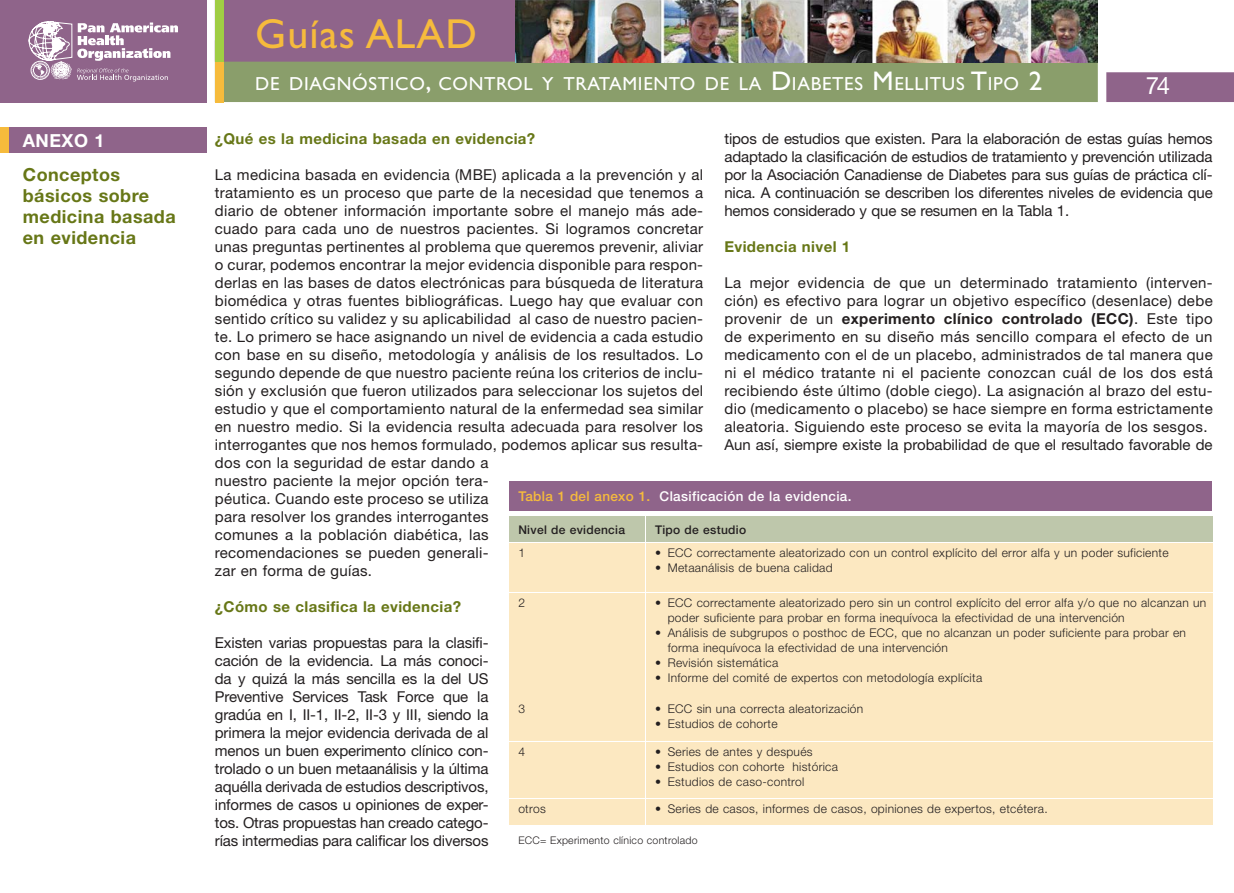
<style>
.page{position:relative;width:1234px;height:893px;background:#fff}
.page>*{position:absolute;margin:0;border:0;box-sizing:border-box;transform-origin:0 0}
.t1{font:42px "Gill Sans";letter-spacing:.025em;color:#f6bb3c}
.t2{font:24px "Helvetica Neue LT Std";color:#fff}
.t3{font:18.9px "Gill Sans";letter-spacing:.035em;color:#fff}
.titulo{font:700 18px/21px "Helvetica Neue";letter-spacing:.025em;color:#677717}
.titulo-2{font:700 18px "Helvetica Neue";letter-spacing:.025em;color:#fff}
.texto{font:15px/18px "Helvetica Neue";letter-spacing:.02em;color:#231f20;text-align:justify}
.Sección_subtitulos{font:700 15px "Helvetica Neue";letter-spacing:.025em;color:#677717}
.texto-2{font:15px "Helvetica Neue";color:#231f20}
.texto-3{font:700 15px "Helvetica Neue";letter-spacing:.025em;color:#677717}
.Gráficos_Titulos{font:500 13.5px "Helvetica Neue";letter-spacing:.025em;color:#fff}
.Gráficos{font:300 12px/15px "Helvetica Neue";letter-spacing:.025em;color:#231f20}
.Gráficos_Titulos-2{font:500 12px "Helvetica Neue";letter-spacing:.025em;color:#231f20}
.Gráficos-2{font:300 10.5px "Helvetica Neue";letter-spacing:.025em;color:#231f20}
.s1{font-size:27px}
.s2{font-weight:700}
.s3{color:#f6bb3c}
</style>
<div class="page">
<div style="left:223px;top:62px;width:874px;height:40px;background:#8a9e6b"></div>
<div style="left:223px;top:0;width:292px;height:62px;background:#8f648a"></div>
<div style="left:1106px;top:72px;width:127px;height:30px;background:#8f648a"></div>
<div style="left:0;top:0;width:206px;height:102px;background:#8f648a"></div>
<svg style="left:28px;top:21px;width:150px;height:60px"></svg>
<div style="left:215px;top:0;width:8px;height:102px;background:#f6bb3c"></div>
<div style="left:215px;top:0;width:8px;height:62px;background:#a0cd44"></div>
<img style="left:515px;top:0;width:582px;height:62px">
<div style="left:0;top:128px;width:206px;height:25px;background:#8f648a"></div>
<div style="left:0;top:128px;width:9px;height:25px;background:#f6bb3c"></div>
<div style="left:509px;top:481px;width:702px;height:30px;background:#8f648a"></div>
<div style="left:509px;top:516px;width:136px;height:26px;background:#bec7ab"></div>
<div style="left:646px;top:516px;width:566px;height:26px;background:#bec7ab"></div>
<div style="left:509px;top:543px;width:136px;height:48px;background:#fce8c1"></div>
<div style="left:646px;top:543px;width:566px;height:48px;background:#fce8c1"></div>
<div style="left:509px;top:593px;width:136px;height:105px;background:#fce8c1"></div>
<div style="left:646px;top:593px;width:566px;height:105px;background:#fce8c1"></div>
<div style="left:509px;top:700px;width:136px;height:41px;background:#fce8c1"></div>
<div style="left:646px;top:700px;width:566px;height:41px;background:#fce8c1"></div>
<div style="left:509px;top:742px;width:136px;height:55px;background:#fce8c1"></div>
<div style="left:646px;top:742px;width:566px;height:55px;background:#fce8c1"></div>
<div style="left:509px;top:799px;width:136px;height:25px;background:#fce8c1"></div>
<div style="left:646px;top:799px;width:566px;height:25px;background:#fce8c1"></div>
<p class="titulo-2" style="left:23px;top:129px;width:83px">ANEXO 1</p>
<p class="titulo" style="left:23px;top:163px;width:154px">Conceptos básicos sobre medicina basada en evidencia</p>
<h1 class="t1" style="left:255px;top:10px;width:223px">Guías ALAD</h1>
<p class="t3" style="left:255px;top:73px;width:788px">DE DIAGNÓSTICO<span class="s1">,</span> CONTROL Y TRATAMIENTO DE LA <span class="s1">D</span> IABETES <span class="s1">M</span> ELLITUS <span class="s1">T</span>IPO <span class="s1">2</span></p>
<h2 class="t2" style="left:1145px;top:71px;width:26px">74</h2>
<p class="Sección_subtitulos" style="left:215px;top:129px;width:322px">¿Qué es la medicina basada en evidencia?</p>
<p class="texto" style="left:215px;top:165px;width:489px;text-align:left">La medicina basada en evidencia (MBE) aplicada a la prevención y al tratamiento es un proceso que parte de la necesidad que tenemos a diario de obtener información importante sobre el manejo más ade&shy;cuado para cada uno de nuestros pacientes. Si logramos concretar unas preguntas pertinentes al problema que queremos prevenir, aliviar o curar, podemos encontrar la mejor evidencia disponible para respon&shy;derlas en las bases de datos electrónicas para búsqueda de literatura biomédica y otras fuentes bibliográficas. Luego hay que evaluar con sentido crítico su validez y su aplicabilidad al caso de nuestro pacien&shy;te. Lo primero se hace asignando un nivel de evidencia a cada estudio con base en su diseño, metodología y análisis de los resultados. Lo segundo depende de que nuestro paciente reúna los criterios de inclu&shy;sión y exclusión que fueron utilizados para seleccionar los sujetos del estudio y que el comportamiento natural de la enfermedad sea similar en nuestro medio. Si la evidencia resulta adecuada para resolver los interrogantes que nos hemos formulado, podemos aplicar sus resulta&shy;dos con la seguridad de estar dando a<br>nuestro paciente la mejor opción tera-<br>péutica. Cuando este proceso se utiliza<br>para resolver los grandes interrogantes<br>comunes a la población diabética, las<br>recomendaciones se pueden generali-<br>zar en forma de guías.</p>
<p class="Sección_subtitulos" style="left:215px;top:597px;width:247px">¿Cómo se clasifica la evidencia?</p>
<p class="texto" style="left:215px;top:633px;width:275px">Existen varias propuestas para la clasifi&shy;cación de la evidencia. La más conoci&shy;da y quizá la más sencilla es la del US Preventive Services Task Force que la gradúa en I, II-1, II-2, II-3 y III, siendo la primera la mejor evidencia derivada de al menos un buen experimento clínico con&shy;trolado o un buen metaanálisis y la última aquélla derivada de estudios descriptivos, informes de casos u opiniones de exper&shy;tos. Otras propuestas han creado catego&shy;rías intermedias para calificar los diversos</p>
<p class="texto" style="left:724px;top:129px;width:489px">tipos de estudios que existen. Para la elaboración de estas guías hemos adaptado la clasificación de estudios de tratamiento y prevención utilizada por la Asociación Canadiense de Diabetes para sus guías de práctica clí&shy;nica. A continuación se describen los diferentes niveles de evidencia que hemos considerado y que se resumen en la Tabla 1.</p>
<p class="texto-3" style="left:724px;top:237px;width:127px">Evidencia nivel 1</p>
<p class="texto" style="left:724px;top:273px;width:489px">La mejor evidencia de que un determinado tratamiento (interven&shy;ción) es efectivo para lograr un objetivo específico (desenlace) debe provenir de un <span class="s2">experimento clínico controlado (ECC)</span>. Este tipo de experimento en su diseño más sencillo compara el efecto de un medicamento con el de un placebo, administrados de tal manera que ni el médico tratante ni el paciente conozcan cuál de los dos está recibiendo éste último (doble ciego). La asignación al brazo del estu&shy;dio (medicamento o placebo) se hace siempre en forma estrictamente aleatoria. Siguiendo este proceso se evita la mayoría de los sesgos.</p>
<p class="texto-2" style="left:724px;top:436px;width:489px">Aun así, siempre existe la probabilidad de que el resultado favorable de</p>
<p class="Gráficos_Titulos" style="left:518px;top:489px;width:334px"><span class="s3">Tabla 1 del anexo 1.</span> Clasificación de la evidencia.</p>
<p class="Gráficos_Titulos-2" style="left:518px;top:522px;width:108px">Nivel de evidencia</p>
<p class="Gráficos_Titulos-2" style="left:655px;top:522px;width:93px">Tipo de estudio</p>
<p class="Gráficos" style="left:518px;top:545px;width:8px">1</p>
<p class="Gráficos" style="left:655px;top:545px;width:515px">• ECC correctamente aleatorizado con un control explícito del error alfa y un poder suficiente</p>
<p class="Gráficos" style="left:655px;top:560px;width:179px">• Metaanálisis de buena calidad</p>
<p class="Gráficos" style="left:518px;top:595px;width:8px">2</p>
<p class="Gráficos" style="left:667px;top:595px;width:540px;text-indent:-13px">• ECC correctamente aleatorizado pero sin un control explícito del error alfa y/o que no alcanzan un poder suficiente para probar en forma inequívoca la efectividad de una intervención</p>
<p class="Gráficos" style="left:667px;top:625px;width:519px;text-indent:-13px">• Análisis de subgrupos o posthoc de ECC, que no alcanzan un poder suficiente para probar en forma inequívoca la efectividad de una intervención</p>
<p class="Gráficos" style="left:655px;top:655px;width:125px">• Revisión sistemática</p>
<p class="Gráficos" style="left:655px;top:670px;width:329px">• Informe del comité de expertos con metodología explícita</p>
<p class="Gráficos" style="left:518px;top:701px;width:8px">3</p>
<p class="Gráficos" style="left:655px;top:701px;width:210px">• ECC sin una correcta aleatorización</p>
<p class="Gráficos" style="left:655px;top:716px;width:124px">• Estudios de cohorte</p>
<p class="Gráficos" style="left:518px;top:744px;width:8px">4</p>
<p class="Gráficos" style="left:655px;top:744px;width:159px">• Series de antes y después</p>
<p class="Gráficos" style="left:655px;top:759px;width:184px">• Estudios con cohorte histórica</p>
<p class="Gráficos" style="left:655px;top:774px;width:151px">• Estudios de caso-control</p>
<p class="Gráficos" style="left:518px;top:801px;width:29px">otros</p>
<p class="Gráficos" style="left:655px;top:801px;width:394px">• Series de casos, informes de casos, opiniones de expertos, etcétera.</p>
<p class="Gráficos-2" style="left:518px;top:834px;width:181px">ECC= Experimento clínico controlado</p>
</div>
